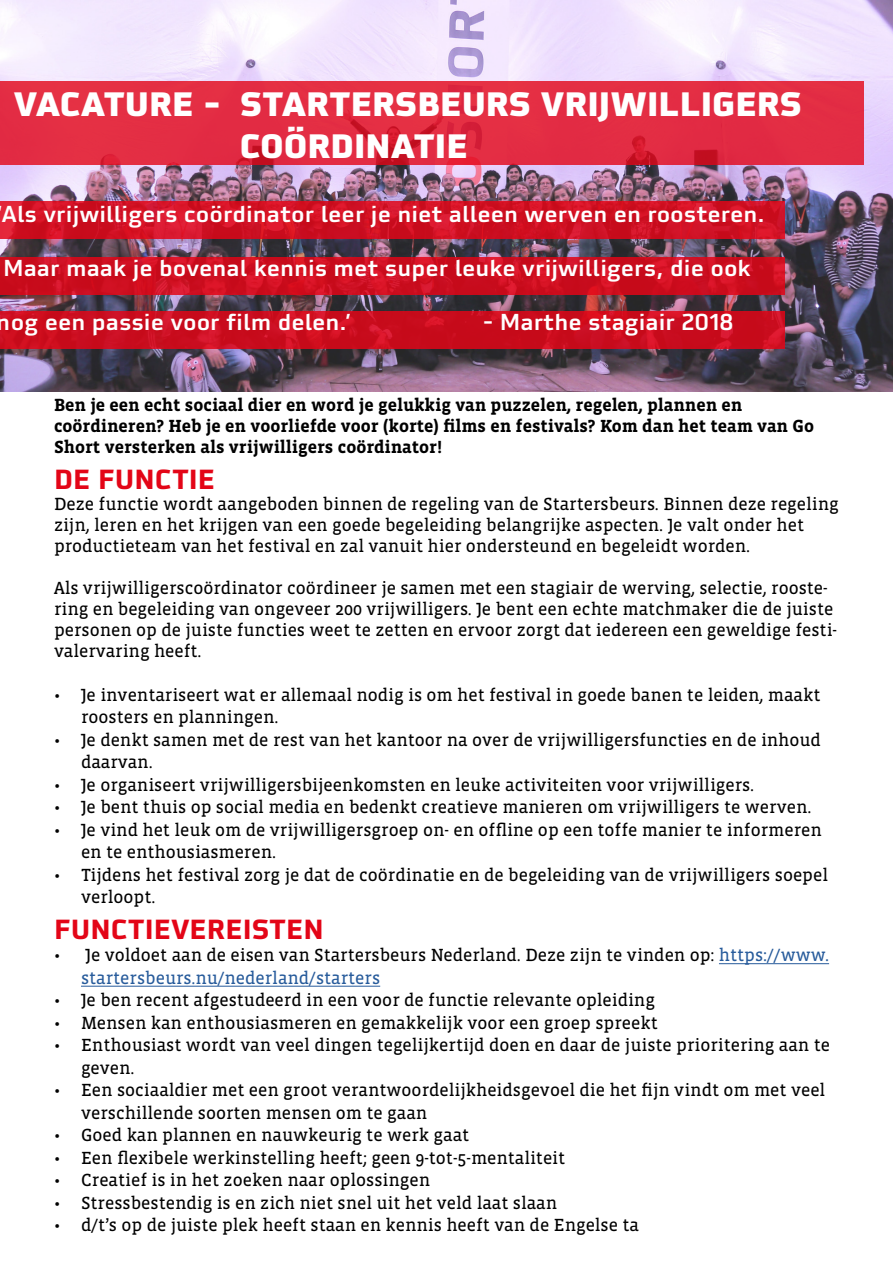
<style>
.page{position:relative;width:893px;height:1263px;background:#fff}
.page>*{position:absolute;margin:0;border:0;box-sizing:border-box;transform-origin:0 0}
.t1{font:900 33px/42px "Utility OT";color:#fff}
.t2{font:700 27px "Utility OT";color:#e30517}
.t3{font:500 22.5px "Utility OT";color:#fff}
.t4{font:18px/22.5px "Vista Slab OT";color:#000}
.t5{font:700 18px/21px "Vista Slab OT";color:#000}
.s1{color:#275b9b}
</style>
<div class="page">
<img style="left:0;top:0;width:893px;height:391px">
<svg style="left:0;top:202px;width:785px;height:37px;background:#d11124"></svg>
<svg style="left:0;top:258px;width:785px;height:37px;background:#ce0e20"></svg>
<svg style="left:0;top:311px;width:785px;height:37px;background:#cb0d1e"></svg>
<hr style="left:719px;top:963px;width:110px;height:1px;background:#275b9b">
<hr style="left:81px;top:986px;width:299px;height:1px;background:#275b9b">
<div style="left:0;top:81px;width:863px;height:83px;background:#e32d44"></div>
<h1 class="t1" style="left:240px;top:83px;width:564px;text-indent:-226px">VACATURE - STARTERSBEURS VRIJWILLIGERS<br>COÖRDINATIE</h1>
<p class="t3" style="left:-3px;top:199px;width:769px">‘Als vrijwilligers coördinator leer je niet alleen werven en roosteren.</p>
<p class="t3" style="left:3px;top:253px;width:749px">Maar maak je bovenal kennis met super leuke vrijwilligers, die ook</p>
<p class="t3" style="left:-3px;top:307px;width:356px">nog een passie voor film delen.’</p>
<p class="t3" style="left:483px;top:307px;width:252px">- Marthe stagiair 2018</p>
<p class="t5" style="left:54px;top:395px;width:762px">Ben je een echt sociaal dier en word je gelukkig van puzzelen, regelen, plannen en coördineren? Heb je en voorliefde voor (korte) films en festivals? Kom dan het team van Go<br>Short versterken als vrijwilligers coördinator!</p>
<h2 class="t2" style="left:54px;top:462px;width:163px">DE FUNCTIE</h2>
<p class="t4" style="left:54px;top:494px;width:786px;line-height:21px">Deze functie wordt aangeboden binnen de regeling van de Startersbeurs. Binnen deze regeling zijn, leren en het krijgen van een goede begeleiding belangrijke aspecten. Je valt onder het productieteam van het festival en zal vanuit hier ondersteund en begeleidt worden.</p>
<p class="t4" style="left:54px;top:578px;width:784px;line-height:21px">Als vrijwilligerscoördinator coördineer je samen met een stagiair de werving, selectie, rooste&shy;ring en begeleiding van ongeveer 200 vrijwilligers. Je bent een echte matchmaker die de juiste personen op de juiste functies weet te zetten en ervoor zorgt dat iedereen een geweldige festi&shy;valervaring heeft.</p>
<p class="t4" style="left:81px;top:684px;width:741px;text-indent:-27px">• Je inventariseert wat er allemaal nodig is om het festival in goede banen te leiden, maakt roosters en planningen.</p>
<p class="t4" style="left:81px;top:729px;width:741px;text-indent:-27px">• Je denkt samen met de rest van het kantoor na over de vrijwilligersfuncties en de inhoud daarvan.</p>
<p class="t4" style="left:54px;top:774px;width:701px">• Je organiseert vrijwilligersbijeenkomsten en leuke activiteiten voor vrijwilligers.</p>
<p class="t4" style="left:54px;top:796px;width:759px">• Je bent thuis op social media en bedenkt creatieve manieren om vrijwilligers te werven.</p>
<p class="t4" style="left:81px;top:819px;width:742px;text-indent:-27px">• Je vind het leuk om de vrijwilligersgroep on- en offline op een toffe manier te informeren en te enthousiasmeren.</p>
<p class="t4" style="left:81px;top:864px;width:748px;text-indent:-27px">• Tijdens het festival zorg je dat de coördinatie en de begeleiding van de vrijwilligers soepel verloopt.</p>
<h2 class="t2" style="left:54px;top:912px;width:271px">FUNCTIEVEREISTEN</h2>
<p class="t4" style="left:81px;top:944px;width:750px;text-indent:-27px">• Je voldoet aan de eisen van Startersbeurs Nederland. Deze zijn te vinden op: <span class="s1">https://www. startersbeurs.nu/nederland/starters</span></p>
<p class="t4" style="left:54px;top:989px;width:602px">• Je ben recent afgestudeerd in een voor de functie relevante opleiding</p>
<p class="t4" style="left:54px;top:1012px;width:605px">• Mensen kan enthousiasmeren en gemakkelijk voor een groep spreekt</p>
<p class="t4" style="left:81px;top:1034px;width:750px;text-indent:-27px">• Enthousiast wordt van veel dingen tegelijkertijd doen en daar de juiste prioritering aan te geven.</p>
<p class="t4" style="left:81px;top:1079px;width:746px;text-indent:-27px">• Een sociaaldier met een groot verantwoordelijkheidsgevoel die het fijn vindt om met veel verschillende soorten mensen om te gaan</p>
<p class="t4" style="left:54px;top:1124px;width:417px">• Goed kan plannen en nauwkeurig te werk gaat</p>
<p class="t4" style="left:54px;top:1147px;width:513px">• Een flexibele werkinstelling heeft; geen 9-tot-5-mentaliteit</p>
<p class="t4" style="left:54px;top:1169px;width:378px">• Creatief is in het zoeken naar oplossingen</p>
<p class="t4" style="left:54px;top:1192px;width:505px">• Stressbestendig is en zich niet snel uit het veld laat slaan</p>
<p class="t4" style="left:54px;top:1214px;width:587px">• d/t’s op de juiste plek heeft staan en kennis heeft van de Engelse ta</p>
</div>
